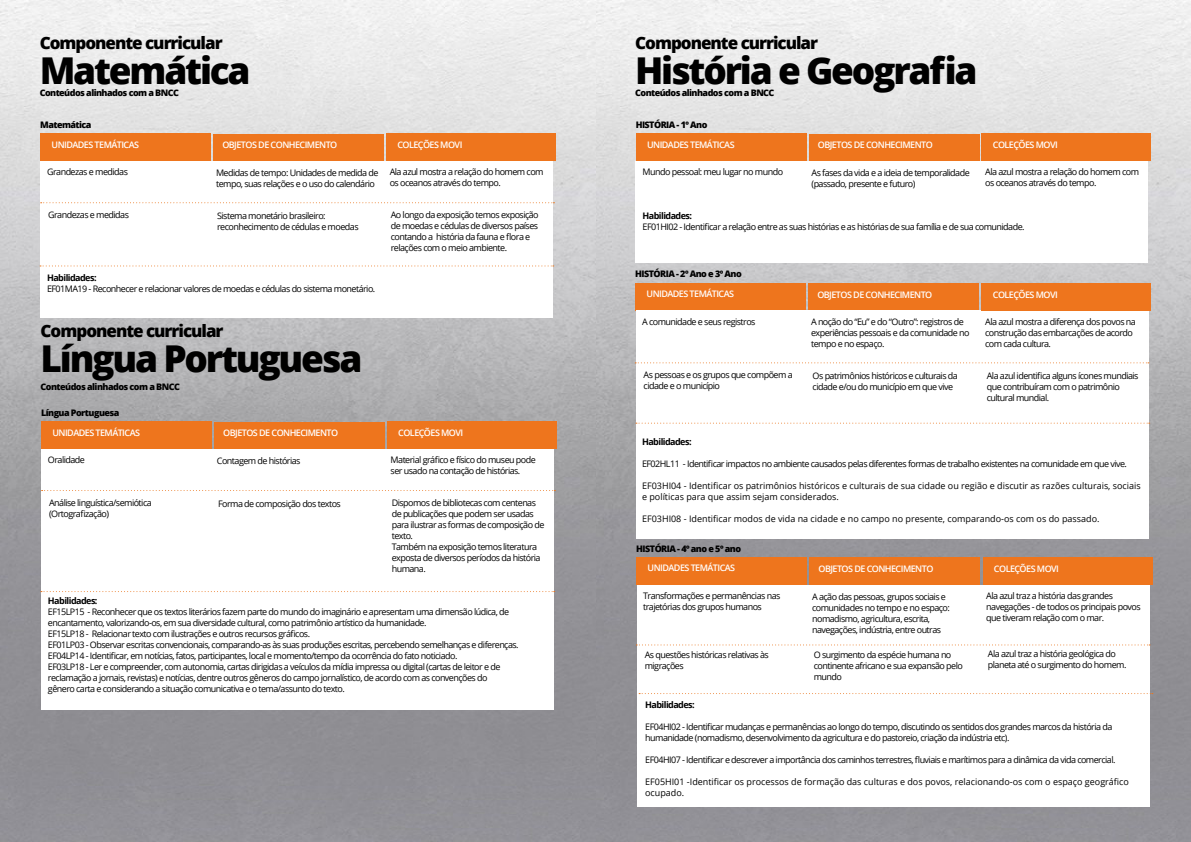
<style>
.page{position:relative;width:1191px;height:842px;background:#fff}
.page>*{position:absolute;margin:0;border:0;box-sizing:border-box;transform-origin:0 0}
.t1{font:800 37px "Open Sans";letter-spacing:-.06em;color:#000}
.t2{font:800 17px "Open Sans";letter-spacing:-.06em;color:#000}
.t3{font:9px/11px "Open Sans";letter-spacing:-.06em;color:#000}
.t4{font:9px/11px "Open Sans";color:#000}
.t5{font:600 9px "Open Sans";letter-spacing:-.06em;color:#fff}
.t6{font:800 9px "Open Sans";letter-spacing:-.06em;color:#000}
.t7{font:700 9px "Open Sans";letter-spacing:-.06em;color:#000}
</style>
<div class="page">
<img style="left:1px;top:0;width:1190px;height:842px">
<div style="left:40px;top:134px;width:171px;height:27px;background:#ee751d"></div>
<div style="left:213px;top:134px;width:171px;height:27px;background:#ee751d"></div>
<div style="left:40px;top:162px;width:512px;height:156px;background:#fff"></div>
<div style="left:386px;top:134px;width:170px;height:27px;background:#ee751d"></div>
<svg style="left:41px;top:202px;width:513px;height:1px"></svg>
<svg style="left:40px;top:265px;width:514px;height:1px"></svg>
<div style="left:41px;top:421px;width:171px;height:28px;background:#ee751d"></div>
<div style="left:214px;top:422px;width:171px;height:27px;background:#ee751d"></div>
<div style="left:41px;top:449px;width:512px;height:261px;background:#fff"></div>
<div style="left:387px;top:421px;width:170px;height:28px;background:#ee751d"></div>
<svg style="left:42px;top:490px;width:513px;height:1px"></svg>
<svg style="left:41px;top:591px;width:514px;height:1px"></svg>
<div style="left:635px;top:134px;width:171px;height:27px;background:#ee751d"></div>
<div style="left:808px;top:134px;width:171px;height:27px;background:#ee751d"></div>
<div style="left:635px;top:162px;width:513px;height:101px;background:#fff"></div>
<div style="left:981px;top:134px;width:170px;height:27px;background:#ee751d"></div>
<div style="left:635px;top:283px;width:171px;height:27px;background:#ee751d"></div>
<div style="left:808px;top:283px;width:171px;height:28px;background:#ee751d"></div>
<div style="left:636px;top:310px;width:512px;height:229px;background:#fff"></div>
<div style="left:981px;top:283px;width:170px;height:28px;background:#ee751d"></div>
<svg style="left:635px;top:362px;width:514px;height:1px"></svg>
<svg style="left:636px;top:423px;width:513px;height:1px"></svg>
<div style="left:636px;top:557px;width:171px;height:28px;background:#ee751d"></div>
<div style="left:809px;top:558px;width:171px;height:27px;background:#ee751d"></div>
<div style="left:637px;top:585px;width:512px;height:222px;background:#fff"></div>
<div style="left:982px;top:558px;width:170px;height:27px;background:#ee751d"></div>
<svg style="left:636px;top:644px;width:514px;height:1px"></svg>
<svg style="left:639px;top:693px;width:513px;height:1px"></svg>
<h2 class="t2" style="left:40px;top:30px;width:184px">Componente curricular</h2>
<h1 class="t1" style="left:40px;top:42px;width:212px">Matemática</h1>
<p class="t6" style="left:40px;top:86px;width:141px">Conteúdos alinhados com a BNCC</p>
<p class="t6" style="left:40px;top:118px;width:53px">Matemática</p>
<p class="t5" style="left:52px;top:138px;width:89px">UNIDADES TEMÁTICAS</p>
<p class="t5" style="left:222px;top:139px;width:116px">OBJETOS DE CONHECIMENTO</p>
<p class="t5" style="left:397px;top:138px;width:67px">COLEÇÕES MOVI</p>
<p class="t3" style="left:47px;top:166px;width:82px">Grandezas e medidas</p>
<p class="t3" style="left:216px;top:167px;width:164px">Medidas de tempo: Unidades de medida de tempo, suas relações e o uso do calendário</p>
<p class="t3" style="left:390px;top:166px;width:155px">Ala azul mostra a relação do homem com os oceanos através do tempo.</p>
<p class="t3" style="left:48px;top:209px;width:82px">Grandezas e medidas</p>
<p class="t3" style="left:217px;top:210px;width:143px">Sistema monetário brasileiro: reconhecimento de cédulas e moedas</p>
<p class="t3" style="left:391px;top:209px;width:149px">Ao longo da exposição temos exposição de moedas e cédulas de diversos países contando a história da fauna e flora e relações com o meio ambiente.</p>
<p class="t7" style="left:47px;top:272px;width:51px">Habilidades:</p>
<p class="t3" style="left:47px;top:283px;width:330px">EF01MA19 - Reconhecer e relacionar valores de moedas e cédulas do sistema monetário.</p>
<h2 class="t2" style="left:41px;top:318px;width:184px">Componente curricular</h2>
<h1 class="t1" style="left:41px;top:330px;width:323px">Língua Portuguesa</h1>
<p class="t6" style="left:41px;top:380px;width:141px">Conteúdos alinhados com a BNCC</p>
<p class="t6" style="left:41px;top:406px;width:80px">Língua Portuguesa</p>
<p class="t5" style="left:52px;top:426px;width:89px">UNIDADES TEMÁTICAS</p>
<p class="t5" style="left:223px;top:427px;width:116px">OBJETOS DE CONHECIMENTO</p>
<p class="t5" style="left:398px;top:426px;width:67px">COLEÇÕES MOVI</p>
<p class="t3" style="left:48px;top:454px;width:39px">Oralidade</p>
<p class="t3" style="left:217px;top:455px;width:85px">Contagem de histórias</p>
<p class="t3" style="left:390px;top:454px;width:147px">Material gráfico e físico do museu pode ser usado na contação de histórias.</p>
<p class="t3" style="left:49px;top:497px;width:104px">Análise linguística/semiótica (Ortografização)</p>
<p class="t3" style="left:218px;top:498px;width:124px">Forma de composição dos textos</p>
<p class="t3" style="left:392px;top:497px;width:154px">Dispomos de bibliotecas com centenas de publicações que podem ser usadas para ilustrar as formas de composição de texto.<br>Também na exposição temos literatura exposta de diversos períodos da história humana.</p>
<p class="t7" style="left:48px;top:595px;width:51px">Habilidades:</p>
<p class="t3" style="left:48px;top:606px;width:472px">EF15LP15 - Reconhecer que os textos literários fazem parte do mundo do imaginário e apresentam uma dimensão lúdica, de encantamento, valorizando-os, em sua diversidade cultural, como patrimônio artístico da humanidade.<br>EF15LP18 - Relacionar texto com ilustrações e outros recursos gráficos.<br>EF01LP03 - Observar escritas convencionais, comparando-as às suas produções escritas, percebendo semelhanças e diferenças.<br>EF04LP14 - Identificar, em notícias, fatos, participantes, local e momento/tempo da ocorrência do fato noticiado.<br>EF03LP18 - Ler e compreender, com autonomia, cartas dirigidas a veículos da mídia impressa ou digital (cartas de leitor e de reclamação a jornais, revistas) e notícias, dentre outros gêneros do campo jornalístico, de acordo com as convenções do<br>gênero carta e considerando a situação comunicativa e o tema/assunto do texto.</p>
<h2 class="t2" style="left:635px;top:30px;width:184px">Componente curricular</h2>
<h1 class="t1" style="left:635px;top:42px;width:344px">História e Geografia</h1>
<p class="t6" style="left:635px;top:86px;width:141px">Conteúdos alinhados com a BNCC</p>
<p class="t6" style="left:635px;top:118px;width:73px">HISTÓRIA - 1º Ano</p>
<p class="t5" style="left:647px;top:138px;width:89px">UNIDADES TEMÁTICAS</p>
<p class="t5" style="left:818px;top:139px;width:116px">OBJETOS DE CONHECIMENTO</p>
<p class="t5" style="left:992px;top:138px;width:67px">COLEÇÕES MOVI</p>
<p class="t3" style="left:642px;top:166px;width:142px">Mundo pessoal: meu lugar no mundo</p>
<p class="t3" style="left:811px;top:167px;width:160px">As fases da vida e a ideia de temporalidade (passado, presente e futuro)</p>
<p class="t3" style="left:985px;top:166px;width:155px">Ala azul mostra a relação do homem com os oceanos através do tempo.</p>
<p class="t7" style="left:642px;top:209px;width:51px">Habilidades:</p>
<p class="t3" style="left:642px;top:221px;width:383px">EF01HI02 - Identificar a relação entre as suas histórias e as histórias de sua família e de sua comunidade.</p>
<p class="t6" style="left:635px;top:267px;width:108px">HISTÓRIA - 2º Ano e 3º Ano</p>
<p class="t5" style="left:646px;top:288px;width:89px">UNIDADES TEMÁTICAS</p>
<p class="t5" style="left:817px;top:288px;width:116px">OBJETOS DE CONHECIMENTO</p>
<p class="t3" style="left:642px;top:316px;width:115px">A comunidade e seus registros</p>
<p class="t3" style="left:811px;top:316px;width:160px">A noção do “Eu” e do “Outro”: registros de experiências pessoais e da comunidade no tempo e no espaço.</p>
<p class="t5" style="left:992px;top:288px;width:67px">COLEÇÕES MOVI</p>
<p class="t3" style="left:985px;top:316px;width:152px">Ala azul mostra a diferença dos povos na construção das embarcações de acordo com cada cultura.</p>
<p class="t3" style="left:643px;top:369px;width:151px">As pessoas e os grupos que compõem a cidade e o município</p>
<p class="t3" style="left:812px;top:370px;width:147px">Os patrimônios históricos e culturais da cidade e/ou do município em que vive</p>
<p class="t3" style="left:986px;top:370px;width:153px">Ala azul identifica alguns ícones mundiais que contribuíram com o patrimônio cultural mundial.</p>
<p class="t7" style="left:642px;top:435px;width:51px">Habilidades:</p>
<p class="t3" style="left:642px;top:458px;width:486px">EF02HL11 - Identificar impactos no ambiente causados pelas diferentes formas de trabalho existentes na comunidade em que vive.</p>
<p class="t4" style="left:642px;top:480px;width:500px">EF03HI04 - Identificar os patrimônios históricos e culturais de sua cidade ou região e discutir as razões culturais, sociais e políticas para que assim sejam considerados.</p>
<p class="t4" style="left:642px;top:513px;width:459px">EF03HI08 - Identificar modos de vida na cidade e no campo no presente, comparando-os com os do passado.</p>
<p class="t6" style="left:636px;top:542px;width:106px">HISTÓRIA - 4º ano e 5º ano</p>
<p class="t5" style="left:647px;top:562px;width:89px">UNIDADES TEMÁTICAS</p>
<p class="t5" style="left:818px;top:563px;width:116px">OBJETOS DE CONHECIMENTO</p>
<p class="t3" style="left:643px;top:590px;width:139px">Transformações e permanências nas trajetórias dos grupos humanos</p>
<p class="t3" style="left:812px;top:591px;width:139px">A ação das pessoas, grupos sociais e comunidades no tempo e no espaço: nomadismo, agricultura, escrita, navegações, indústria, entre outras</p>
<p class="t5" style="left:994px;top:562px;width:67px">COLEÇÕES MOVI</p>
<p class="t3" style="left:986px;top:590px;width:156px">Ala azul traz a história das grandes navegações - de todos os principais povos que tiveram relação com o mar.</p>
<p class="t3" style="left:645px;top:648px;width:126px">As questões históricas relativas às migrações</p>
<p class="t3" style="left:813px;top:649px;width:151px">O surgimento da espécie humana no continente africano e sua expansão pelo mundo</p>
<p class="t3" style="left:988px;top:648px;width:140px">Ala azul traz a história geológica do planeta até o surgimento do homem.</p>
<p class="t7" style="left:645px;top:698px;width:51px">Habilidades:</p>
<p class="t3" style="left:645px;top:720px;width:468px">EF04HI02 - Identificar mudanças e permanências ao longo do tempo, discutindo os sentidos dos grandes marcos da história da humanidade (nomadismo, desenvolvimento da agricultura e do pastoreio, criação da indústria etc).</p>
<p class="t3" style="left:645px;top:753px;width:472px">EF04HI07 - Identificar e descrever a importância dos caminhos terrestres, fluviais e marítimos para a dinâmica da vida comercial.</p>
<p class="t4" style="left:645px;top:775px;width:485px">EF05HI01 -Identificar os processos de formação das culturas e dos povos, relacionando-os com o espaço geográfico ocupado.</p>
</div>
